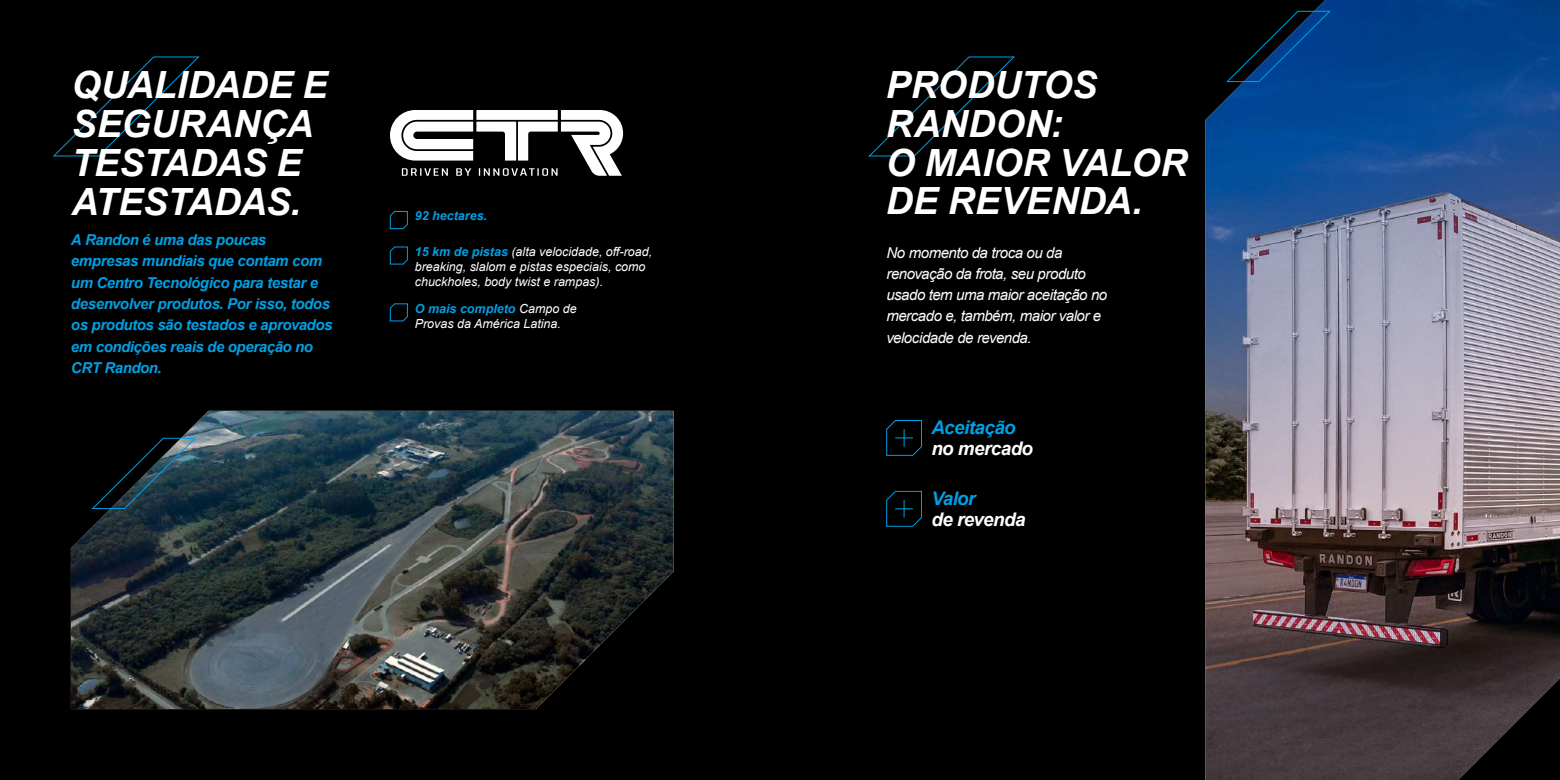
<style>
.page{position:relative;width:1560px;height:780px;background:#fff}
.page>*{position:absolute;margin:0;border:0;box-sizing:border-box;transform-origin:0 0}
.t1{font:italic 700 37.5px/38.8px "Arial";letter-spacing:-.005em;color:#fff}
.t2{font:italic 700 18.75px "Arial";letter-spacing:-.025em;color:#fff}
.t3{font:italic 700 18.75px "Arial";letter-spacing:-.03em;color:#009fe3}
.t4{font:italic 700 15px/21.2px "Arial";letter-spacing:-.025em;color:#009fe3}
.t5{font:italic 15px/21.2px "Arial";letter-spacing:-.03em;color:#fff}
.t6{font:italic 12.5px/15px "Arial";color:#fff}
.t7{font:italic 700 12.5px "Arial";color:#009fe3}
.s1{font-weight:700;color:#009fe3}
</style>
<div class="page">
<div style="left:0;top:0;width:1559px;height:780px;background:#000"></div>
<img style="left:1205px;top:0;width:354px;height:780px">
<svg style="left:1225px;top:10px;width:105px;height:72px"></svg>
<svg style="left:390px;top:110px;width:233px;height:66px"></svg>
<svg style="left:53px;top:56px;width:147px;height:101px"></svg>
<svg style="left:868px;top:56px;width:147px;height:101px"></svg>
<svg style="left:389px;top:211px;width:19px;height:18px"></svg>
<svg style="left:389px;top:303px;width:19px;height:18px"></svg>
<svg style="left:389px;top:246px;width:19px;height:19px"></svg>
<img style="left:71px;top:411px;width:602px;height:298px">
<svg style="left:91px;top:437px;width:106px;height:72px"></svg>
<svg style="left:886px;top:420px;width:36px;height:36px"></svg>
<svg style="left:886px;top:491px;width:36px;height:36px"></svg>
<h1 class="t1" style="left:72px;top:67px;width:257px">QUALIDADE E<br>SEGURANÇA<br>TESTADAS E<br>ATESTADAS.</h1>
<h1 class="t1" style="left:885px;top:67px;width:303px">PRODUTOS<br>RANDON:<br>O MAIOR VALOR<br>DE REVENDA.</h1>
<p class="t7" style="left:415px;top:207px;width:74px">92 hectares.</p>
<p class="t4" style="left:71px;top:230px;width:263px">A Randon é uma das poucas empresas mundiais que contam com um Centro Tecnológico para testar e desenvolver produtos. Por isso, todos os produtos são testados e aprovados em condições reais de operação no<br>CRT Randon.</p>
<p class="t6" style="left:415px;top:244px;width:239px"><span class="s1">15 km de pistas</span> (alta velocidade, off-road, breaking, slalom e pistas especiais, como chuckholes, body twist e rampas).</p>
<p class="t6" style="left:415px;top:301px;width:163px"><span class="s1">O mais completo</span> Campo de<br>Provas da América Latina.</p>
<p class="t5" style="left:886px;top:242px;width:222px">No momento da troca ou da renovação da frota, seu produto usado tem uma maior aceitação no mercado e, também, maior valor e velocidade de revenda.</p>
<p class="t3" style="left:931px;top:415px;width:86px">Aceitação</p>
<p class="t2" style="left:931px;top:436px;width:103px">no mercado</p>
<p class="t3" style="left:931px;top:485px;width:46px">Valor</p>
<p class="t2" style="left:931px;top:507px;width:96px">de revenda</p>
</div>
